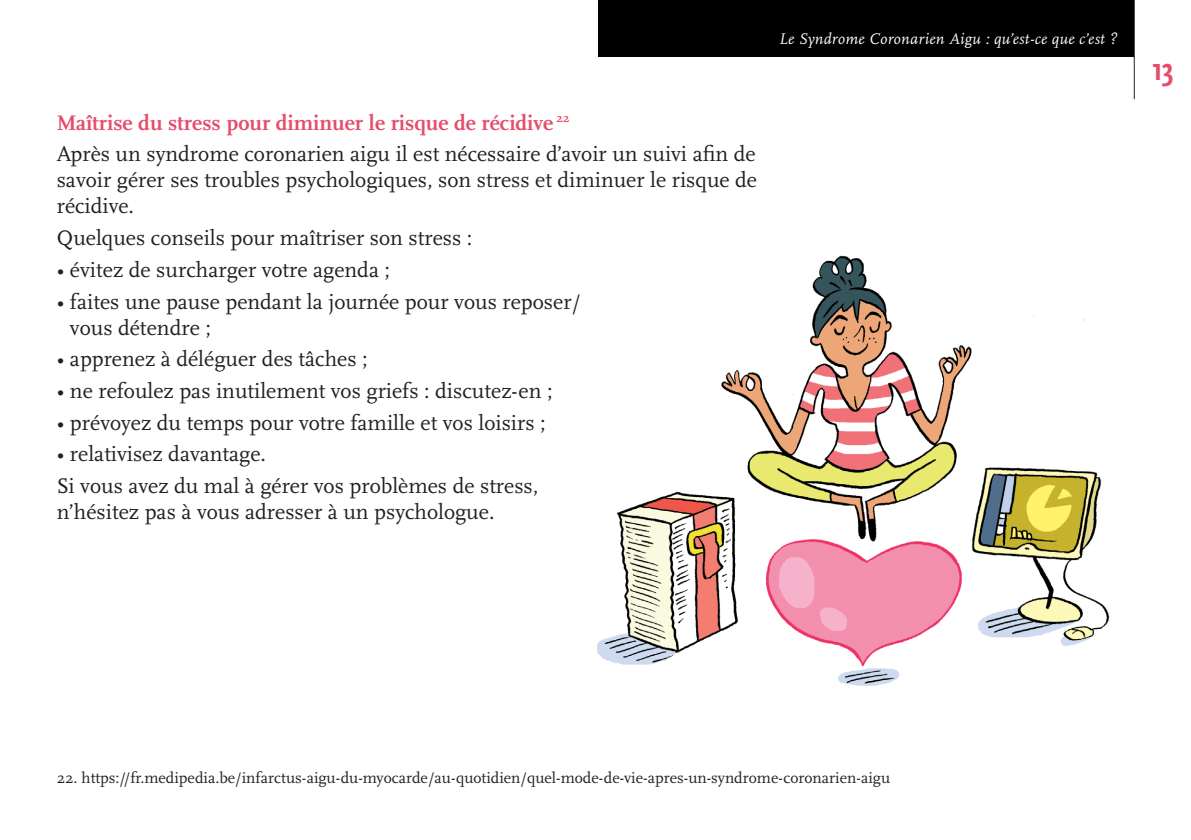
<style>
.page{position:relative;width:1191px;height:840px;background:#fff}
.page>*{position:absolute;margin:0;border:0;box-sizing:border-box;transform-origin:0 0}
.t1{font:700 condensed 32.6px "Scala Sans Pro";color:#e54d6b}
.t2{font:22px/31.6px "Scala Pro";color:#231f20}
.t3{font:16px "Scala Pro";color:#231f20}
.t4{font:italic 16px "Scala Pro";letter-spacing:.02em;color:#fff}
.s1{font-weight:700;color:#e54d6b}
</style>
<div class="page">
<div style="left:598px;top:0;width:536px;height:57px;background:#000"></div>
<hr style="left:1133px;top:0;width:1px;height:99px;background:#231f20">
<img style="left:597px;top:255px;width:513px;height:431px">
<p class="t4" style="left:779px;top:29px;width:339px">Le Syndrome Coronarien Aigu : qu’est-ce que c’est ?</p>
<p class="t2" style="left:57px;top:107px;width:700px"><span class="s1">Maîtrise du stress pour diminuer le risque de récidive</span> <sup>22<br></sup>Après un syndrome coronarien aigu il est nécessaire d’avoir un suivi afin de</p>
<p class="t2" style="left:57px;top:167px;width:702px;line-height:26px">savoir gérer ses troubles psychologiques, son stress et diminuer le risque de récidive.</p>
<p class="t2" style="left:57px;top:222px;width:417px">Quelques conseils pour maîtriser son stress :</p>
<p class="t2" style="left:57px;top:254px;width:335px">• évitez de surcharger votre agenda ;</p>
<p class="t2" style="left:70px;top:288px;width:512px;line-height:26px;text-indent:-13px">• faites une pause pendant la journée pour vous reposer/ vous détendre ;</p>
<p class="t2" style="left:57px;top:343px;width:312px">• apprenez à déléguer des tâches ;</p>
<p class="t2" style="left:57px;top:375px;width:497px">• ne refoulez pas inutilement vos griefs : discutez-en ;</p>
<p class="t2" style="left:57px;top:407px;width:490px">• prévoyez du temps pour votre famille et vos loisirs ;</p>
<p class="t2" style="left:57px;top:438px;width:483px">• relativisez davantage.<br>Si vous avez du mal à gérer vos problèmes de stress,</p>
<p class="t2" style="left:57px;top:496px;width:439px">n’hésitez pas à vous adresser à un psychologue.</p>
<h1 class="t1" style="left:1152px;top:50px;width:23px">13</h1>
<p class="t3" style="left:57px;top:768px;width:835px">22. https://fr.medipedia.be/infarctus-aigu-du-myocarde/au-quotidien/quel-mode-de-vie-apres-un-syndrome-coronarien-aigu</p>
</div>
